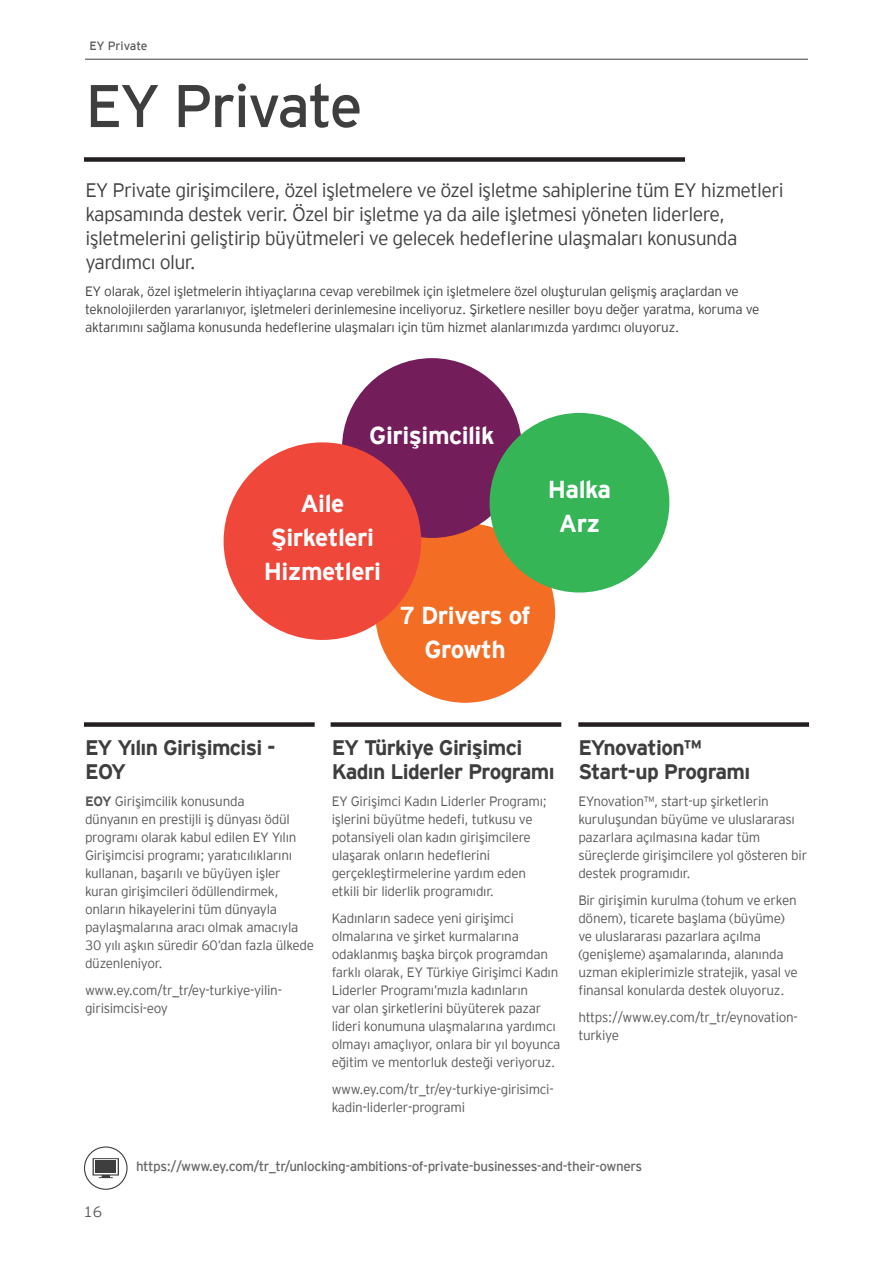
<style>
.page{position:relative;width:893px;height:1263px;background:#fff}
.page>*{position:absolute;margin:0;border:0;box-sizing:border-box;transform-origin:0 0}
.t1{font:60px "EY Interstate";letter-spacing:-.03em;color:#3e3e3f}
.t2{font:700 24.45px/33.9px "EY Interstate";letter-spacing:-.02em;color:#fff;text-align:center}
.t3{font:700 21px/24px "EY Interstate";letter-spacing:-.03em;color:#3e3e3f}
.t4{font:300 19.5px/24px "EY Interstate";letter-spacing:-.03em;color:#414042}
.t5{font:300 15px "EY Interstate";color:#57585a}
.t6{font:300 13.5px/18px "EY Interstate";letter-spacing:-.02em;color:#57585a}
.t7{font:300 13.5px/18px "EY Interstate";letter-spacing:-.02em;color:#414042}
.t8{font:13.5px "EY Interstate";letter-spacing:-.03em;color:#69696c}
.t9{font:12px "EY Interstate";letter-spacing:-.005em;color:#57585a}
.s1{font-weight:700}
</style>
<div class="page">
<hr style="left:85px;top:59px;width:723px;height:1px;background:#3e3e3f">
<div style="left:375px;top:523px;width:180px;height:180px;background:#f36d24;border-radius:50%"></div>
<div style="left:342px;top:358px;width:180px;height:180px;background:#731e5b;border-radius:50%"></div>
<div style="left:224px;top:442px;width:197px;height:198px;background:#ef473a;border-radius:50%"></div>
<div style="left:490px;top:413px;width:179px;height:179px;background:#36b557;border-radius:50%"></div>
<div style="left:84px;top:722px;width:231px;height:5px;background:#231f20"></div>
<div style="left:331px;top:722px;width:230px;height:5px;background:#231f20"></div>
<div style="left:578px;top:722px;width:231px;height:5px;background:#231f20"></div>
<div style="left:84px;top:157px;width:601px;height:5px;background:#231f20"></div>
<div style="left:84px;top:1146px;width:44px;height:44px;border:1px solid #3e3e3f;border-radius:50%"></div>
<svg style="left:93px;top:1158px;width:26px;height:20px"></svg>
<div style="left:95px;top:1161px;width:21px;height:12px;background:#3e3e3f"></div>
<p class="t9" style="left:89px;top:38px;width:60px">EY Private</p>
<h1 class="t1" style="left:85px;top:63px;width:279px">EY Private</h1>
<p class="t4" style="left:85px;top:176px;width:700px">EY Private girişimcilere, özel işletmelere ve özel işletme sahiplerine tüm EY hizmetleri kapsamında destek verir. Özel bir işletme ya da aile işletmesi yöneten liderlere, işletmelerini geliştirip büyütmeleri ve gelecek hedeflerine ulaşmaları konusunda yardımcı olur.</p>
<p class="t7" style="left:85px;top:281px;width:676px">EY olarak, özel işletmelerin ihtiyaçlarına cevap verebilmek için işletmelere özel oluşturulan gelişmiş araçlardan ve teknolojilerden yararlanıyor, işletmeleri derinlemesine inceliyoruz. Şirketlere nesiller boyu değer yaratma, koruma ve aktarımını sağlama konusunda hedeflerine ulaşmaları için tüm hizmet alanlarımızda yardımcı oluyoruz.</p>
<h2 class="t2" style="left:369px;top:417px;width:127px">Girişimcilik</h2>
<h2 class="t2" style="left:264px;top:485px;width:119px">Aile<br>Şirketleri<br>Hizmetleri</h2>
<h2 class="t2" style="left:400px;top:596px;width:132px">7 Drivers of<br>Growth</h2>
<h2 class="t2" style="left:548px;top:471px;width:65px">Halka<br>Arz</h2>
<h3 class="t3" style="left:85px;top:734px;width:192px">EY Yılın Girişimcisi -<br>EOY</h3>
<p class="t6" style="left:85px;top:791px;width:231px"><span class="s1">EOY</span> Girişimcilik konusunda<br>dünyanın en prestijli iş dünyası ödül programı olarak kabul edilen EY Yılın Girişimcisi programı; yaratıcılıklarını kullanan, başarılı ve büyüyen işler kuran girişimcileri ödüllendirmek, onların hikayelerini tüm dünyayla paylaşmalarına aracı olmak amacıyla 30 yılı aşkın süredir 60’dan fazla ülkede düzenleniyor.</p>
<p class="t6" style="left:85px;top:980px;width:198px">www.ey.com/tr_tr/ey-turkiye-yilin&shy;girisimcisi-eoy</p>
<h3 class="t3" style="left:332px;top:734px;width:224px">EY Türkiye Girişimci<br>Kadın Liderler Programı</h3>
<p class="t6" style="left:332px;top:791px;width:217px">EY Girişimci Kadın Liderler Programı; işlerini büyütme hedefi, tutkusu ve potansiyeli olan kadın girişimcilere ulaşarak onların hedeflerini gerçekleştirmelerine yardım eden etkili bir liderlik programıdır.</p>
<p class="t6" style="left:332px;top:908px;width:230px">Kadınların sadece yeni girişimci olmalarına ve şirket kurmalarına odaklanmış başka birçok programdan farklı olarak, EY Türkiye Girişimci Kadın Liderler Programı’mızla kadınların<br>var olan şirketlerini büyüterek pazar lideri konumuna ulaşmalarına yardımcı olmayı amaçlıyor, onlara bir yıl boyunca eğitim ve mentorluk desteği veriyoruz.</p>
<p class="t6" style="left:332px;top:1079px;width:224px">www.ey.com/tr_tr/ey-turkiye-girisimci&shy;kadin-liderler-programi</p>
<h3 class="t3" style="left:578px;top:734px;width:174px">EYnovation™<br>Start-up Programı</h3>
<p class="t6" style="left:578px;top:791px;width:230px">EYnovation™, start-up şirketlerin kuruluşundan büyüme ve uluslararası pazarlara açılmasına kadar tüm süreçlerde girişimcilere yol gösteren bir destek programıdır.</p>
<p class="t6" style="left:578px;top:890px;width:221px">Bir girişimin kurulma (tohum ve erken dönem), ticarete başlama (büyüme) ve uluslararası pazarlara açılma (genişleme) aşamalarında, alanında uzman ekiplerimizle stratejik, yasal ve finansal konularda destek oluyoruz.</p>
<p class="t6" style="left:578px;top:1007px;width:221px">https://www.ey.com/tr_tr/eynovation&shy;turkiye</p>
<p class="t5" style="left:84px;top:1201px;width:20px">16</p>
<p class="t8" style="left:136px;top:1157px;width:508px">https://www.ey.com/tr_tr/unlocking-ambitions-of-private-businesses-and-their-owners</p>
</div>
